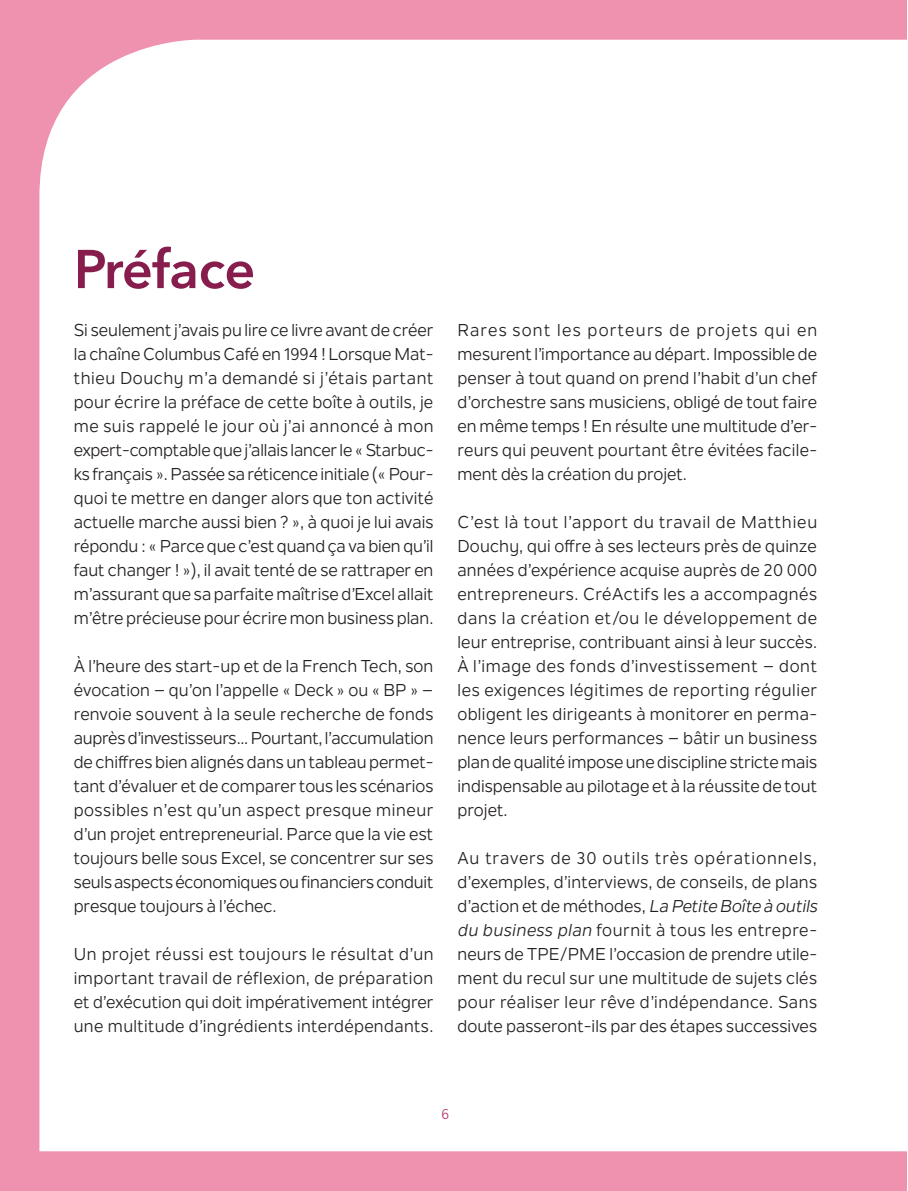
<style>
.page{position:relative;width:908px;height:1191px;background:#fff}
.page>*{position:absolute;margin:0;border:0;box-sizing:border-box;transform-origin:0 0}
.Intro_titre{font:600 54px "Avenir Next LT Pro";letter-spacing:-.01em;color:#871d4d}
.Outil_Texte_Courant{font:17px/24px "Nolan Next";color:#231f20;text-align:justify}
.t1{font:14.2px "Nolan Next";color:#b5326b}
.s1{font-style:italic}
</style>
<div class="page">
<div style="left:0;top:0;width:906px;height:1191px;background:#ee92b0"></div>
<div style="left:39px;top:40px;width:867px;height:1111px;background:#fff"></div>
<p class="Intro_titre" style="left:74px;top:236px;width:183px">Préface</p>
<p class="Outil_Texte_Courant" style="left:74px;top:318px;width:361px">Si seulement j’avais pu lire ce livre avant de créer la chaîne Columbus Café en 1994 ! Lorsque Mat&shy;thieu Douchy m’a demandé si j’étais partant pour écrire la préface de cette boîte à outils, je me suis rappelé le jour où j’ai annoncé à mon expert-comptable que j’allais lancer le « Starbuc&shy;ks français ». Passée sa réticence initiale (« Pour&shy;quoi te mettre en danger alors que ton activité actuelle marche aussi bien ? », à quoi je lui avais répondu : « Parce que c’est quand ça va bien qu’il faut changer ! »), il avait tenté de se rattraper en m’assurant que sa parfaite maîtrise d’Excel allait m’être précieuse pour écrire mon business plan.</p>
<p class="Outil_Texte_Courant" style="left:74px;top:654px;width:361px">À l’heure des start-up et de la French Tech, son évocation – qu’on l’appelle « Deck » ou « BP » – renvoie souvent à la seule recherche de fonds auprès d’investisseurs… Pourtant, l’accumulation de chiffres bien alignés dans un tableau permet&shy;tant d’évaluer et de comparer tous les scénarios possibles n’est qu’un aspect presque mineur d’un projet entrepreneurial. Parce que la vie est toujours belle sous Excel, se concentrer sur ses seuls aspects économiques ou financiers conduit presque toujours à l’échec.</p>
<p class="Outil_Texte_Courant" style="left:74px;top:942px;width:361px">Un projet réussi est toujours le résultat d’un important travail de réflexion, de préparation et d’exécution qui doit impérativement intégrer une multitude d’ingrédients interdépendants.</p>
<p class="Outil_Texte_Courant" style="left:457px;top:318px;width:361px">Rares sont les porteurs de projets qui en mesurent l’importance au départ. Impossible de penser à tout quand on prend l’habit d’un chef d’orchestre sans musiciens, obligé de tout faire en même temps ! En résulte une multitude d’er&shy;reurs qui peuvent pourtant être évitées facile&shy;ment dès la création du projet.</p>
<p class="Outil_Texte_Courant" style="left:457px;top:510px;width:361px">C’est là tout l’apport du travail de Matthieu Douchy, qui offre à ses lecteurs près de quinze années d’expérience acquise auprès de 20 000 entrepreneurs. CréActifs les a accompagnés dans la création et/ou le développement de leur entreprise, contribuant ainsi à leur succès.<br>À l’image des fonds d’investissement – dont les exigences légitimes de reporting régulier obligent les dirigeants à monitorer en perma&shy;nence leurs performances – bâtir un business plan de qualité impose une discipline stricte mais indispensable au pilotage et à la réussite de tout projet.</p>
<p class="Outil_Texte_Courant" style="left:457px;top:846px;width:361px">Au travers de 30 outils très opérationnels, d’exemples, d’interviews, de conseils, de plans d’action et de méthodes, <span class="s1">La Petite Boîte à outils du business plan</span> fournit à tous les entrepre&shy;neurs de TPE/PME l’occasion de prendre utile&shy;ment du recul sur une multitude de sujets clés pour réaliser leur rêve d’indépendance. Sans doute passeront-ils par des étapes successives</p>
<p class="t1" style="left:441px;top:1105px;width:9px">6</p>
</div>
